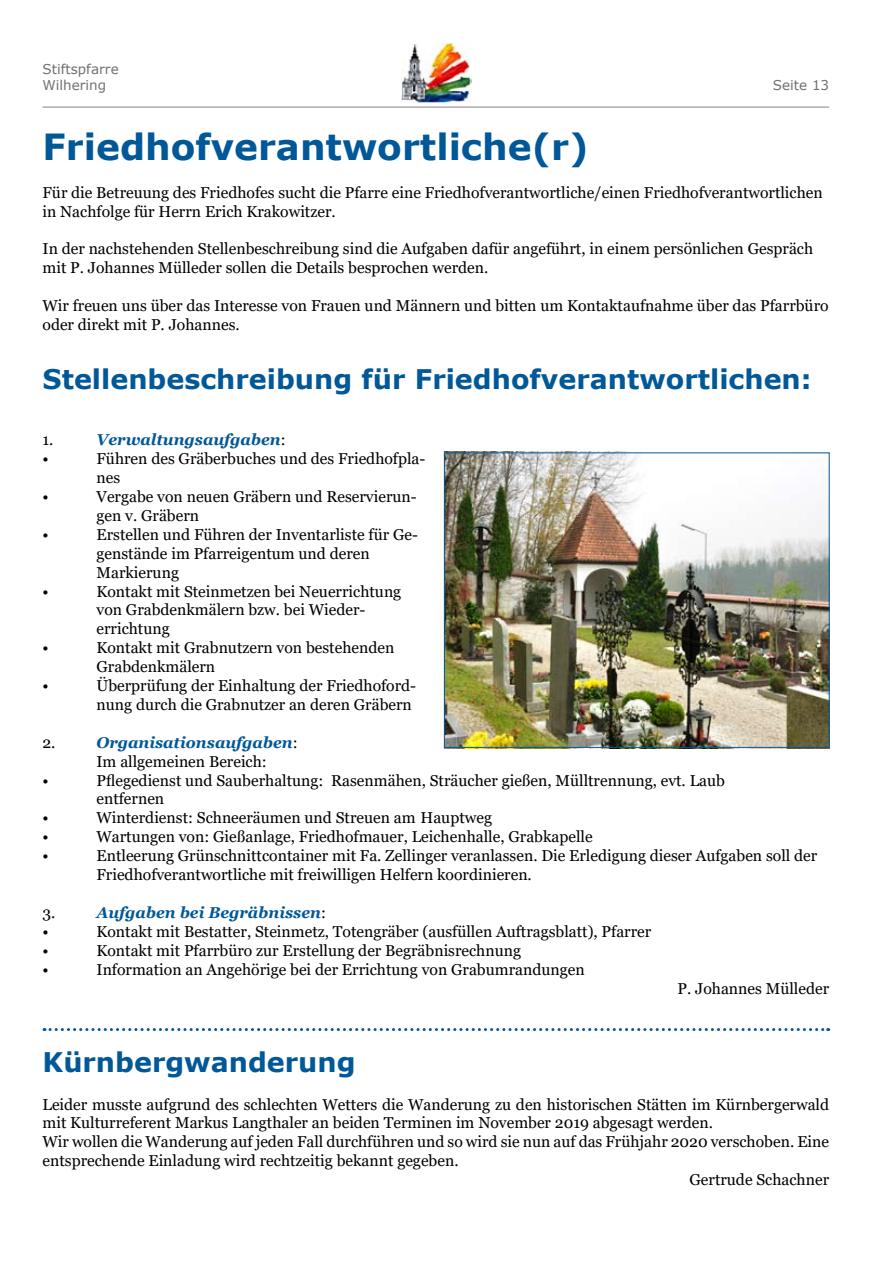
<style>
.page{position:relative;width:893px;height:1263px;background:#fff}
.page>*{position:absolute;margin:0;border:0;box-sizing:border-box;transform-origin:0 0}
.t1{font:700 36px "Verdana";color:#005899}
.t2{font:700 27px "Verdana";color:#005899}
.t3{font:15.75px/18.9px "Georgia";color:#000}
.t4{font:italic 700 15.75px "Georgia";color:#005899}
.t5{font:13.5px/16.2px "Verdana";color:#707173}
.s1{font-weight:400;font-style:normal;color:#000}
.s2{font-weight:700;font-style:italic;color:#005899}
</style>
<div class="page">
<hr style="left:43px;top:107px;width:786px;height:1px;background:#000">
<img style="left:402px;top:43px;width:69px;height:60px">
<img style="left:444px;top:452px;width:385px;height:296px">
<svg style="left:44px;top:1028px;width:785px;height:3px"></svg>
<p class="t5" style="left:43px;top:61px;width:78px">Stiftspfarre<br>Wilhering</p>
<h1 class="t1" style="left:43px;top:121px;width:548px">Friedhofverantwortliche(r)</h1>
<p class="t3" style="left:43px;top:183px;width:782px">Für die Betreuung des Friedhofes sucht die Pfarre eine Friedhofverantwortliche/einen Friedhofverantwortlichen in Nachfolge für Herrn Erich Krakowitzer.</p>
<p class="t3" style="left:43px;top:240px;width:772px">In der nachstehenden Stellenbeschreibung sind die Aufgaben dafür angeführt, in einem persönlichen Gespräch mit P. Johannes Mülleder sollen die Details besprochen werden.</p>
<p class="t3" style="left:43px;top:297px;width:788px">Wir freuen uns über das Interesse von Frauen und Männern und bitten um Kontaktaufnahme über das Pfarrbüro oder direkt mit P. Johannes.</p>
<h2 class="t2" style="left:43px;top:360px;width:771px">Stellenbeschreibung für Friedhofverantwortlichen:</h2>
<p class="t5" style="left:773px;top:77px;width:58px">Seite 13</p>
<p class="t3" style="left:43px;top:431px;width:13px">1.</p>
<p class="t4" style="left:97px;top:430px;width:191px">Verwaltungsaufgaben<span class="s1">:</span></p>
<p class="t3" style="left:43px;top:450px;width:8px">•</p>
<p class="t3" style="left:97px;top:450px;width:330px">Führen des Gräberbuches und des Friedhofpla&shy;nes</p>
<p class="t3" style="left:43px;top:487px;width:8px">•</p>
<p class="t3" style="left:97px;top:487px;width:322px">Vergabe von neuen Gräbern und Reservierun&shy;gen v. Gräbern</p>
<p class="t3" style="left:43px;top:525px;width:8px">•</p>
<p class="t3" style="left:97px;top:525px;width:323px">Erstellen und Führen der Inventarliste für Ge&shy;genstände im Pfarreigentum und deren<br>Markierung</p>
<p class="t3" style="left:43px;top:582px;width:8px">•</p>
<p class="t3" style="left:97px;top:582px;width:306px">Kontakt mit Steinmetzen bei Neuerrichtung von Grabdenkmälern bzw. bei Wieder&shy;errichtung</p>
<p class="t3" style="left:43px;top:639px;width:8px">•</p>
<p class="t3" style="left:97px;top:639px;width:299px">Kontakt mit Grabnutzern von bestehenden<br>Grabdenkmälern</p>
<p class="t3" style="left:43px;top:676px;width:8px">•</p>
<p class="t3" style="left:97px;top:676px;width:321px">Überprüfung der Einhaltung der Friedhoford&shy;nung durch die Grabnutzer an deren Gräbern</p>
<p class="t3" style="left:43px;top:733px;width:15px">2.</p>
<p class="t3" style="left:97px;top:733px;width:203px"><span class="s2">Organisationsaufgaben</span>:<br>Im allgemeinen Bereich:</p>
<p class="t3" style="left:43px;top:771px;width:8px">•</p>
<p class="t3" style="left:97px;top:771px;width:630px">Pflegedienst und Sauberhaltung: Rasenmähen, Sträucher gießen, Mülltrennung, evt. Laub entfernen</p>
<p class="t3" style="left:43px;top:809px;width:8px">•</p>
<p class="t3" style="left:97px;top:809px;width:397px">Winterdienst: Schneeräumen und Streuen am Hauptweg</p>
<p class="t3" style="left:43px;top:828px;width:8px">•</p>
<p class="t3" style="left:97px;top:828px;width:498px">Wartungen von: Gießanlage, Friedhofmauer, Leichenhalle, Grabkapelle</p>
<p class="t3" style="left:43px;top:847px;width:8px">•</p>
<p class="t3" style="left:97px;top:847px;width:722px">Entleerung Grünschnittcontainer mit Fa. Zellinger veranlassen. Die Erledigung dieser Aufgaben soll der<br>Friedhofverantwortliche mit freiwilligen Helfern koordinieren.</p>
<p class="t3" style="left:43px;top:903px;width:14px">3.</p>
<p class="t4" style="left:97px;top:902px;width:231px">Aufgaben bei Begräbnissen<span class="s1">:</span></p>
<p class="t3" style="left:43px;top:922px;width:8px">•</p>
<p class="t3" style="left:97px;top:922px;width:556px">Kontakt mit Bestatter, Steinmetz, Totengräber (ausfüllen Auftragsblatt), Pfarrer</p>
<p class="t3" style="left:43px;top:941px;width:8px">•</p>
<p class="t3" style="left:97px;top:941px;width:426px">Kontakt mit Pfarrbüro zur Erstellung der Begräbnisrechnung</p>
<p class="t3" style="left:43px;top:960px;width:8px">•</p>
<p class="t3" style="left:97px;top:960px;width:490px">Information an Angehörige bei der Errichtung von Grabumrandungen</p>
<p class="t3" style="left:678px;top:979px;width:153px">P. Johannes Mülleder</p>
<h2 class="t2" style="left:43px;top:1043px;width:315px">Kürnbergwanderung</h2>
<p class="t3" style="left:43px;top:1095px;width:788px">Leider musste aufgrund des schlechten Wetters die Wanderung zu den historischen Stätten im Kürnbergerwald</p>
<p class="t3" style="left:43px;top:1114px;width:672px">mit Kulturreferent Markus Langthaler an beiden Terminen im November 2019 abgesagt werden.</p>
<p class="t3" style="left:43px;top:1133px;width:788px">Wir wollen die Wanderung auf jeden Fall durchführen und so wird sie nun auf das Frühjahr 2020 verschoben. Eine</p>
<p class="t3" style="left:43px;top:1152px;width:418px">entsprechende Einladung wird rechtzeitig bekannt gegeben.</p>
<p class="t3" style="left:689px;top:1170px;width:141px">Gertrude Schachner</p>
</div>
